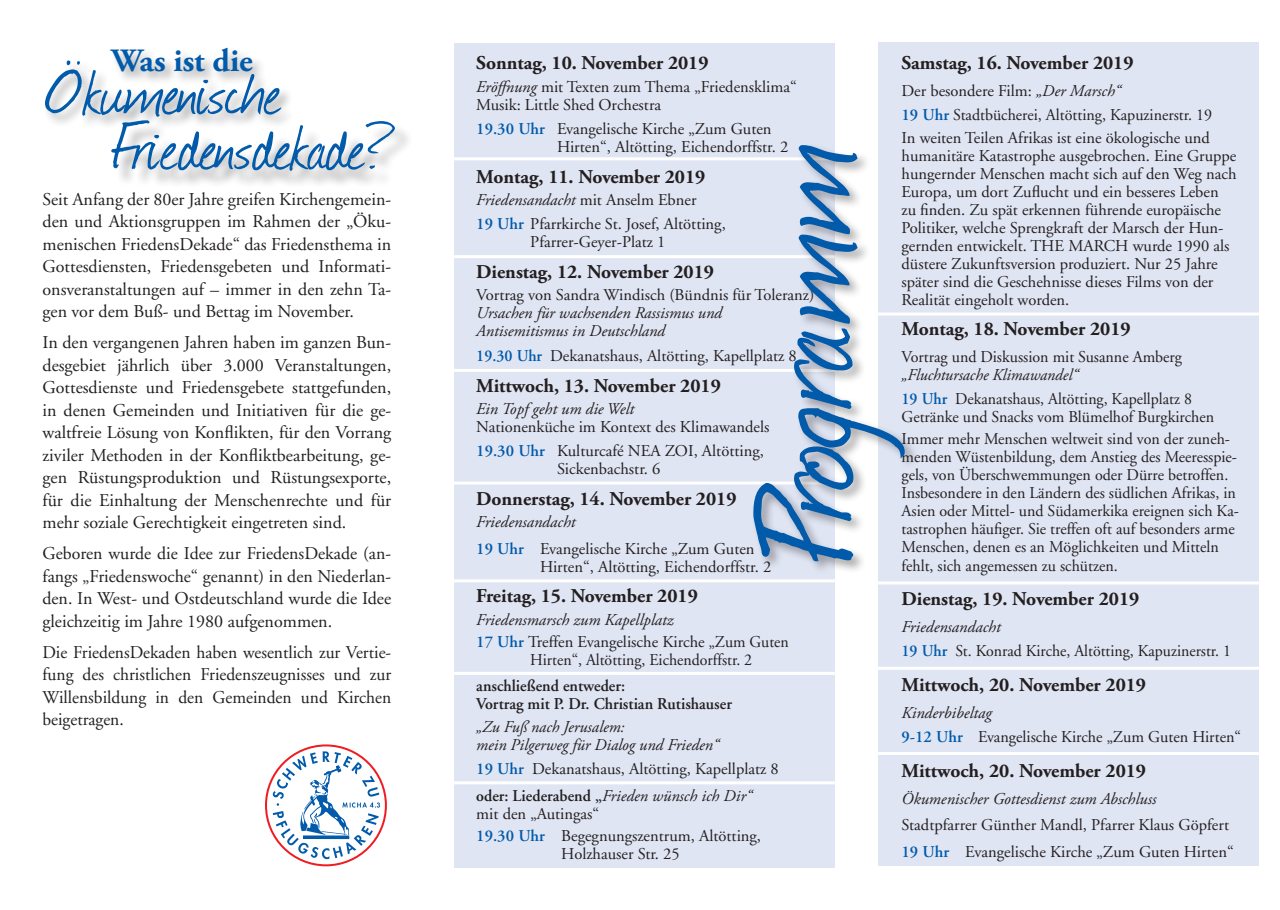
<style>
.page{position:relative;width:1280px;height:910px;background:#fff}
.page>*{position:absolute;margin:0;border:0;box-sizing:border-box;transform-origin:0 0}
.t1{font:162px "Journal";color:#015aaa;scale:1.05 1}
.t2{font:76.5px "Journal";letter-spacing:-.005em;color:#015aaa}
.t3{font:700 32.4px "Adobe Garamond Pro";color:#015aaa}
.t4{font:700 19.5px "Adobe Garamond Pro";color:#231f20}
.t5{font:18px/22.5px "Adobe Garamond";color:#231f20;text-align:justify}
.t6{font:16.5px/18px "Adobe Garamond";color:#231f20}
.t7{font:italic 16.5px/18px "Adobe Garamond Pro";color:#231f20}
.t8{font:16.5px/18px "Adobe Garamond";color:#231f20;scale:.96 1}
.t9{font:600 16.5px/18px "Adobe Garamond";color:#231f20}
.s1{font-family:"Adobe Garamond Pro";font-style:italic}
.s2{font-weight:600;color:#015aaa}
.s3{font-family:"Adobe Garamond";font-style:normal}
.s4{font-family:"Adobe Garamond";font-weight:600;font-style:normal}
</style>
<div class="page">
<div style="left:878px;top:43px;width:381px;height:823px;background:#e0e5f3"></div>
<hr style="left:871px;top:313px;width:404px;height:3px;background:#fff">
<hr style="left:871px;top:581px;width:404px;height:3px;background:#fff">
<hr style="left:871px;top:667px;width:404px;height:3px;background:#fff">
<hr style="left:871px;top:752px;width:404px;height:3px;background:#fff">
<div style="left:43px;top:46px;width:252px;height:84px;background:#231f20;opacity:.4"></div>
<svg style="left:265px;top:744px;width:122px;height:122px"></svg>
<div style="left:454px;top:43px;width:380px;height:824px;background:#e0e5f3"></div>
<hr style="left:446px;top:157px;width:404px;height:3px;background:#fff">
<hr style="left:446px;top:255px;width:404px;height:3px;background:#fff">
<hr style="left:446px;top:369px;width:404px;height:3px;background:#fff">
<hr style="left:446px;top:482px;width:404px;height:3px;background:#fff">
<hr style="left:446px;top:579px;width:404px;height:3px;background:#fff">
<hr style="left:446px;top:781px;width:404px;height:3px;background:#fff">
<hr style="left:446px;top:672px;width:404px;height:3px;background:#fff">
<div style="left:751px;top:143px;width:168px;height:432px;background:#231f20;opacity:.4"></div>
<div style="left:114px;top:123px;width:299px;height:66px;background:#231f20;opacity:.4"></div>
<h3 class="t3" style="left:111px;top:42px;width:143px">Was ist die</h3>
<h2 class="t2" style="left:43px;top:40px;width:241px">Ökumenische</h2>
<p class="t4" style="left:476px;top:52px;width:234px">Sonntag, 10. November 2019</p>
<p class="t4" style="left:901px;top:52px;width:234px">Samstag, 16. November 2019</p>
<p class="t6" style="left:901px;top:79px;width:312px;line-height:24.5px">Der besondere Film: <span class="s1">„Der Marsch“<br></span><span class="s2">19 Uhr</span> Stadtbücherei, Altötting, Kapuzinerstr. 19</p>
<p class="t6" style="left:901px;top:129px;width:336px">In weiten Teilen Afrikas ist eine ökologische und humanitäre Katastrophe ausgebrochen. Eine Gruppe hungernder Menschen macht sich auf den Weg nach Europa, um dort Zuflucht und ein besseres Leben zu finden. Zu spät erkennen führende europäische Politiker, welche Sprengkraft der Marsch der Hun&shy;gernden entwickelt. THE MARCH wurde 1990 als düstere Zukunftsversion produziert. Nur 25 Jahre später sind die Geschehnisse dieses Films von der Realität eingeholt worden.</p>
<p class="t4" style="left:901px;top:318px;width:231px">Montag, 18. November 2019</p>
<p class="t6" style="left:901px;top:348px;width:282px">Vortrag und Diskussion mit Susanne Amberg</p>
<p class="t7" style="left:901px;top:366px;width:179px">„Fluchtursache Klimawandel“</p>
<p class="t8" style="left:901px;top:390px;width:327px"><span class="s2">19 Uhr</span> Dekanatshaus, Altötting, Kapellplatz 8<br>Getränke und Snacks vom Blümelhof Burgkirchen</p>
<p class="t6" style="left:901px;top:431px;width:339px">Immer mehr Menschen weltweit sind von der zuneh&shy;menden Wüstenbildung, dem Anstieg des Meeresspie&shy;gels, von Überschwemmungen oder Dürre betroffen.<br>Insbesondere in den Ländern des südlichen Afrikas, in Asien oder Mittel- und Südamerkika ereignen sich Ka&shy;tastrophen häufiger. Sie treffen oft auf besonders arme Menschen, denen es an Möglichkeiten und Mitteln fehlt, sich angemessen zu schützen.</p>
<p class="t4" style="left:901px;top:588px;width:239px">Dienstag, 19. November 2019</p>
<p class="t7" style="left:901px;top:618px;width:101px">Friedensandacht</p>
<p class="t8" style="left:901px;top:643px;width:345px"><span class="s2">19 Uhr</span> St. Konrad Kirche, Altötting, Kapuzinerstr. 1</p>
<p class="t4" style="left:901px;top:674px;width:246px">Mittwoch, 20. November 2019</p>
<p class="t7" style="left:901px;top:704px;width:92px">Kinderbibeltag</p>
<p class="t6" style="left:901px;top:728px;width:341px"><span class="s2">9-12 Uhr</span> Evangelische Kirche „Zum Guten Hirten“</p>
<p class="t4" style="left:901px;top:760px;width:246px">Mittwoch, 20. November 2019</p>
<p class="t7" style="left:901px;top:790px;width:256px">Ökumenischer Gottesdienst zum Abschluss</p>
<p class="t6" style="left:901px;top:812px;width:334px;line-height:26.5px">Stadtpfarrer Günther Mandl, Pfarrer Klaus Göpfert<br><span class="s2">19 Uhr</span> Evangelische Kirche „Zum Guten Hirten“</p>
<p class="t6" style="left:476px;top:78px;width:322px"><span class="s1">Eröffnung</span> mit Texten zum Thema „Friedensklima“<br>Musik: Little Shed Orchestra</p>
<p class="t6" style="left:557px;top:120px;width:233px;text-indent:-81px"><span class="s2">19.30 Uhr</span> Evangelische Kirche „Zum Guten<br>Hirten“, Altötting, Eichendorffstr. 2</p>
<p class="t4" style="left:476px;top:165px;width:231px">Montag, 11. November 2019</p>
<p class="t7" style="left:476px;top:191px;width:222px">Friedensandacht <span class="s3">mit Anselm Ebner</span></p>
<p class="t6" style="left:476px;top:216px;width:251px;text-align:center"><span class="s2">19 Uhr</span> Pfarrkirche St. Josef, Altötting,<br>Pfarrer-Geyer-Platz 1</p>
<p class="t4" style="left:476px;top:261px;width:239px">Dienstag, 12. November 2019</p>
<p class="t6" style="left:476px;top:287px;width:340px">Vortrag von Sandra Windisch (Bündnis für Toleranz)</p>
<p class="t7" style="left:476px;top:305px;width:247px">Ursachen für wachsenden Rassismus und<br>Antisemitismus in Deutschland</p>
<p class="t6" style="left:476px;top:347px;width:322px"><span class="s2">19.30 Uhr</span> Dekanatshaus, Altötting, Kapellplatz 8</p>
<p class="t4" style="left:476px;top:374px;width:246px">Mittwoch, 13. November 2019</p>
<p class="t7" style="left:476px;top:400px;width:160px">Ein Topf geht um die Welt</p>
<p class="t6" style="left:476px;top:415px;width:295px;line-height:24.3px">Nationenküche im Kontext des Klimawandels<br><span class="s2">19.30 Uhr</span> Kulturcafé NEA ZOI, Altötting,</p>
<p class="t6" style="left:557px;top:460px;width:105px">Sickenbachstr. 6</p>
<p class="t4" style="left:476px;top:487px;width:262px">Donnerstag, 14. November 2019</p>
<p class="t7" style="left:476px;top:513px;width:101px">Friedensandacht</p>
<p class="t6" style="left:540px;top:540px;width:233px;text-indent:-64px"><span class="s2">19 Uhr</span> Evangelische Kirche „Zum Guten<br>Hirten“, Altötting, Eichendorffstr. 2</p>
<p class="t4" style="left:476px;top:585px;width:223px">Freitag, 15. November 2019</p>
<p class="t7" style="left:476px;top:611px;width:199px">Friedensmarsch zum Kapellplatz</p>
<p class="t6" style="left:530px;top:633px;width:260px;text-indent:-54px"><span class="s2">17 Uhr</span> Treffen Evangelische Kirche „Zum Guten<br>Hirten“, Altötting, Eichendorffstr. 2</p>
<p class="t9" style="left:476px;top:678px;width:257px">anschließend entweder:<br>Vortrag mit P. Dr. Christian Rutishauser</p>
<p class="t7" style="left:476px;top:718px;width:244px">„Zu Fuß nach Jerusalem:<br>mein Pilgerweg für Dialog und Frieden“</p>
<p class="t6" style="left:476px;top:760px;width:304px"><span class="s2">19 Uhr</span> Dekanatshaus, Altötting, Kapellplatz 8</p>
<p class="t7" style="left:476px;top:787px;width:277px"><span class="s4">oder: Liederabend „</span>Frieden wünsch ich Dir“</p>
<p class="t6" style="left:476px;top:803px;width:286px;line-height:22.2px">mit den „Autingas“<br><span class="s2">19.30 Uhr</span> Begegnungszentrum, Altötting,</p>
<p class="t6" style="left:561px;top:845px;width:120px">Holzhauser Str. 25</p>
<h2 class="t2" style="left:111px;top:95px;width:284px">Friedensdekade?</h2>
<h1 class="t1" style="left:694px;top:561px;width:404px;rotate:-90deg">Programm</h1>
<p class="t5" style="left:43px;top:188px;width:350px">Seit Anfang der 80er Jahre greifen Kirchengemein&shy;den und Aktionsgruppen im Rahmen der „Öku&shy;menischen FriedensDekade“ das Friedensthema in Gottesdiensten, Friedensgebeten und Informati&shy;onsveranstaltungen auf – immer in den zehn Ta&shy;gen vor dem Buß- und Bettag im November.</p>
<p class="t5" style="left:43px;top:332px;width:350px">In den vergangenen Jahren haben im ganzen Bun&shy;desgebiet jährlich über 3.000 Veranstaltungen, Gottesdienste und Friedensgebete stattgefunden, in denen Gemeinden und Initiativen für die ge&shy;waltfreie Lösung von Konflikten, für den Vorrang ziviler Methoden in der Konfliktbearbeitung, ge&shy;gen Rüstungsproduktion und Rüstungsexporte, für die Einhaltung der Menschenrechte und für mehr soziale Gerechtigkeit eingetreten sind.</p>
<p class="t5" style="left:43px;top:543px;width:350px">Geboren wurde die Idee zur FriedensDekade (an&shy;fangs „Friedenswoche“ genannt) in den Niederlan&shy;den. In West- und Ostdeutschland wurde die Idee gleichzeitig im Jahre 1980 aufgenommen.</p>
<p class="t5" style="left:43px;top:641px;width:350px">Die FriedensDekaden haben wesentlich zur Vertie&shy;fung des christlichen Friedenszeugnisses und zur Willensbildung in den Gemeinden und Kirchen beigetragen.</p>
</div>
